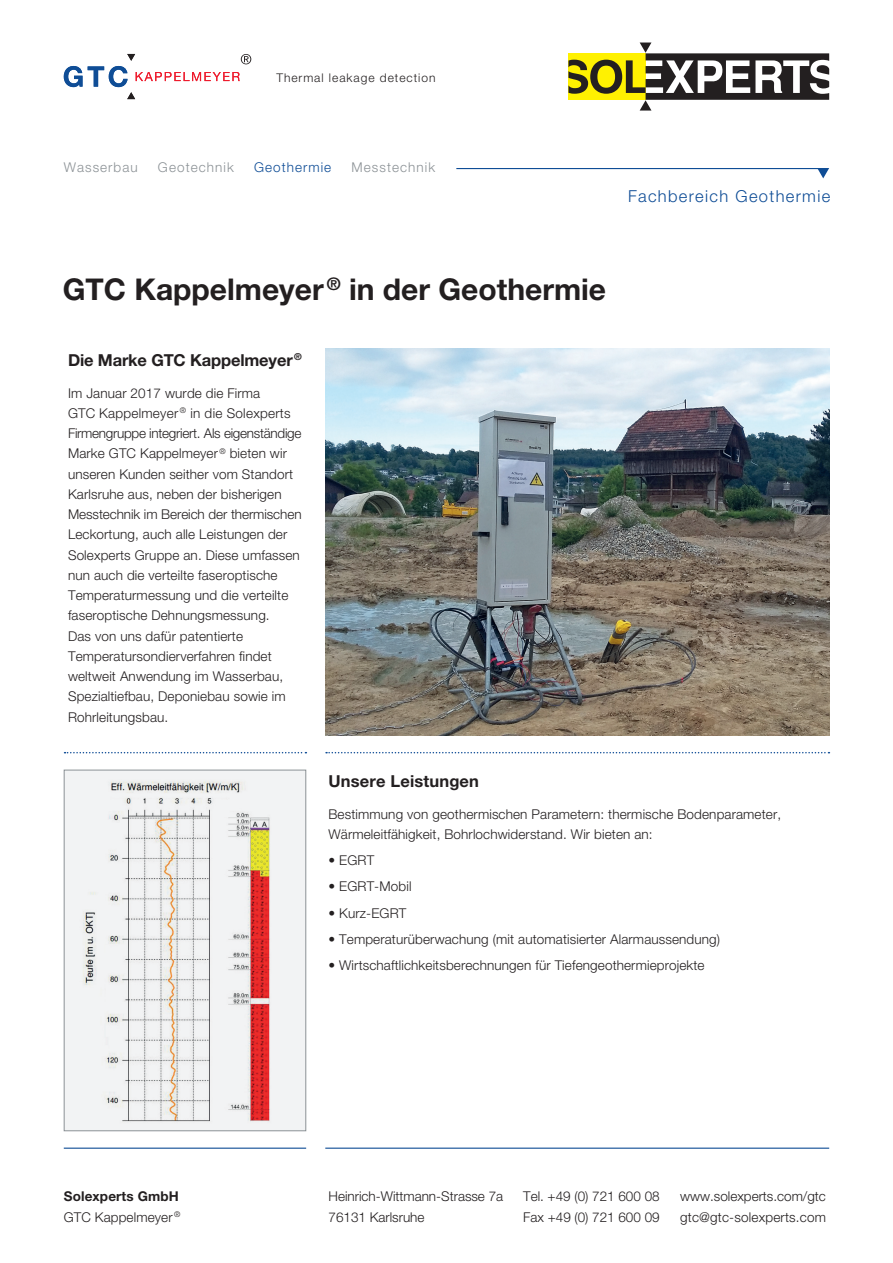
<style>
.page{position:relative;width:893px;height:1263px;background:#fff}
.page>*{position:absolute;margin:0;border:0;box-sizing:border-box;transform-origin:0 0}
.t1{font:700 30px "Helvetica Neue";color:#231f20}
.t2{font:700 16.5px "Helvetica Neue";letter-spacing:-.01em;color:#231f20}
.t3{font:300 16.5px "Helvetica Neue";letter-spacing:.08em;color:#0f4d96}
.t4{font:700 16.5px "Helvetica Neue";letter-spacing:.01em;color:#231f20}
.t5{font:300 13.5px/20.2px "Helvetica Neue";letter-spacing:.01em;color:#231f20}
.t6{font:300 13.5px "Helvetica Neue";letter-spacing:.08em;color:#8c9296}
.t7{font:700 13.5px/20.2px "Helvetica Neue";letter-spacing:.01em;color:#231f20}
.t8{font:300 13.5px "Helvetica Neue";letter-spacing:.08em;color:#0f4d96}
.t9{font:300 12px "Helvetica Neue";letter-spacing:.08em;color:#231f20}
.s1{font-weight:300}
</style>
<div class="page">
<img style="left:325px;top:349px;width:504px;height:387px">
<svg style="left:568px;top:43px;width:261px;height:68px"></svg>
<svg style="left:64px;top:54px;width:187px;height:45px"></svg>
<svg style="left:65px;top:752px;width:241px;height:1px"></svg>
<svg style="left:326px;top:752px;width:503px;height:1px"></svg>
<img style="left:66px;top:772px;width:238px;height:357px">
<div style="left:64px;top:770px;width:242px;height:361px;border:1px solid #8c9296"></div>
<hr style="left:64px;top:1147px;width:242px;height:2px;background:#0f4d96">
<hr style="left:325px;top:1147px;width:504px;height:2px;background:#0f4d96">
<hr style="left:456px;top:168px;width:370px;height:1px;background:#0f4d96">
<svg style="left:817px;top:168px;width:12px;height:10px"></svg>
<p class="t9" style="left:276px;top:70px;width:161px">Thermal leakage detection</p>
<p class="t6" style="left:64px;top:159px;width:75px">Wasserbau</p>
<p class="t6" style="left:158px;top:159px;width:77px">Geotechnik</p>
<p class="t8" style="left:254px;top:159px;width:79px">Geothermie</p>
<p class="t6" style="left:352px;top:159px;width:85px">Messtechnik</p>
<p class="t3" style="left:628px;top:186px;width:204px">Fachbereich Geothermie</p>
<h1 class="t1" style="left:63px;top:271px;width:545px">GTC Kappelmeyer <sup>®</sup> in der Geothermie</h1>
<p class="t2" style="left:68px;top:350px;width:235px">Die Marke GTC Kappelmeyer <sup>®</sup></p>
<p class="t5" style="left:68px;top:382px;width:235px">Im Januar 2017 wurde die Firma<br>GTC Kappelmeyer <sup>®</sup> in die Solexperts Firmengruppe integriert. Als eigenständige Marke GTC Kappelmeyer <sup>®</sup> bieten wir unseren Kunden seither vom Standort Karlsruhe aus, neben der bisherigen Messtechnik im Bereich der thermischen Leckortung, auch alle Leistungen der Solexperts Gruppe an. Diese umfassen nun auch die verteilte faseroptische Temperaturmessung und die verteilte faseroptische Dehnungsmessung.<br>Das von uns dafür patentierte Temperatursondierverfahren findet weltweit Anwendung im Wasserbau, Spezialtiefbau, Deponiebau sowie im Rohrleitungsbau.</p>
<p class="t4" style="left:328px;top:771px;width:152px">Unsere Leistungen</p>
<p class="t5" style="left:328px;top:803px;width:454px">Bestimmung von geothermischen Parametern: thermische Bodenparameter,<br>Wärmeleitfähigkeit, Bohrlochwiderstand. Wir bieten an:</p>
<p class="t5" style="left:328px;top:850px;width:47px">• EGRT</p>
<p class="t5" style="left:328px;top:876px;width:84px">• EGRT-Mobil</p>
<p class="t5" style="left:328px;top:902px;width:79px">• Kurz-EGRT</p>
<p class="t5" style="left:328px;top:928px;width:393px">• Temperaturüberwachung (mit automatisierter Alarmaussendung)</p>
<p class="t5" style="left:328px;top:955px;width:378px">• Wirtschaftlichkeitsberechnungen für Tiefengeothermieprojekte</p>
<p class="t7" style="left:64px;top:1186px;width:118px">Solexperts GmbH<br><span class="s1">GTC Kappelmeyer</span> <sup>®</sup></p>
<p class="t5" style="left:328px;top:1186px;width:176px">Heinrich-Wittmann-Strasse 7a<br>76131 Karlsruhe</p>
<p class="t5" style="left:523px;top:1186px;width:138px">Tel. +49 (0) 721 600 08<br>Fax +49 (0) 721 600 09</p>
<p class="t5" style="left:680px;top:1186px;width:147px">www.solexperts.com/gtc gtc@gtc-solexperts.com</p>
</div>
